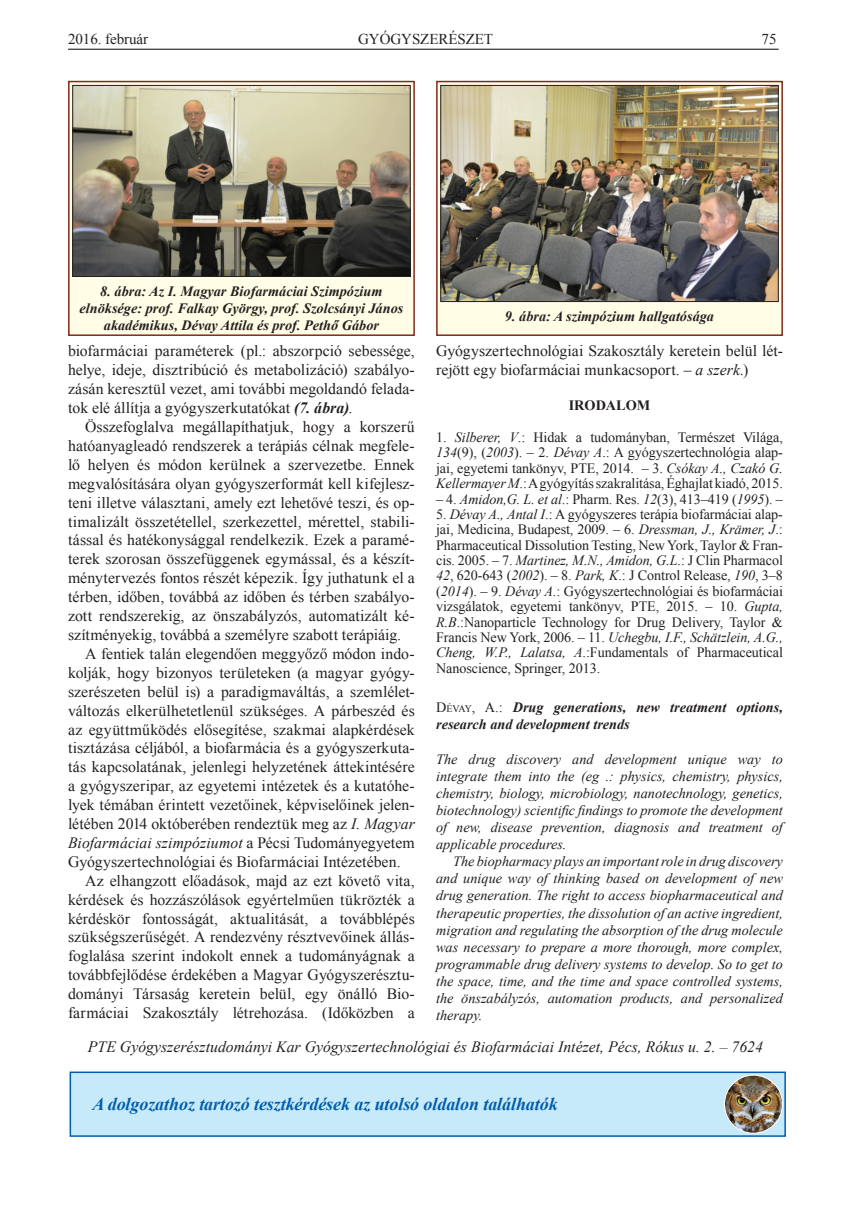
<style>
.page{position:relative;width:851px;height:1212px;background:#fff}
.page>*{position:absolute;margin:0;border:0;box-sizing:border-box;transform-origin:0 0}
.t1{font:italic 700 18px "Times New Roman";letter-spacing:-.005em;color:#015dab}
.kenyér{font:15.75px/18.9px "Times New Roman";color:#231f20;text-align:justify}
.cikk_vége{font:italic 15.75px "Times New Roman";color:#231f20}
.t2{font:15px "Times New Roman";letter-spacing:-.005em;color:#231f20}
.t3{font:14.25px/15.5px "Times New Roman";letter-spacing:-.005em;color:#231f20;text-align:justify}
.t4{font:italic 14.25px/17.1px "Times New Roman";color:#231f20;text-align:justify}
.képalá{font:italic 700 14.25px/17.1px "Times New Roman";color:#231f20}
.t5{font:700 14.25px "Times New Roman";color:#231f20}
.s1{font-weight:700;font-style:italic}
.s2{font-style:italic}
.s3{font-weight:400;font-style:normal}
.s4{font-weight:400;font-style:normal;font-size:10.05px}
</style>
<div class="page">
<hr style="left:68px;top:49px;width:710px;height:1px;background:#231f20">
<div style="left:69px;top:82px;width:345px;height:253px;background:#fffde5"></div>
<div style="left:68px;top:81px;width:347px;height:255px;border:2px solid #82291d"></div>
<div style="left:437px;top:82px;width:345px;height:253px;background:#fffde5"></div>
<div style="left:436px;top:81px;width:346px;height:255px;border:2px solid #82291d"></div>
<img style="left:74px;top:87px;width:334px;height:188px">
<div style="left:72px;top:85px;width:338px;height:192px;border:1px solid #231f20"></div>
<img style="left:442px;top:87px;width:334px;height:213px">
<div style="left:440px;top:85px;width:338px;height:217px;border:1px solid #231f20"></div>
<div style="left:70px;top:1072px;width:715px;height:64px;background:#c6eafa"></div>
<div style="left:70px;top:1071px;width:715px;height:66px;border:2px solid #015dab"></div>
<img style="left:724px;top:1075px;width:58px;height:58px;border-radius:29px">
<div style="left:724px;top:1075px;width:58px;height:58px;border:1px solid #fff;border-radius:50%"></div>
<p class="t2" style="left:68px;top:29px;width:81px">2016. február</p>
<p class="t2" style="left:358px;top:29px;width:136px">GYÓGYSZERÉSZET</p>
<p class="t2" style="left:761px;top:29px;width:16px">75</p>
<p class="képalá" style="left:79px;top:282px;width:325px;text-align:center">8. ábra: Az I. Magyar Biofarmáciai Szimpózium elnöksége: prof. Falkay György, prof. Szolcsányi János akadémikus, Dévay Attila és prof. Pethő Gábor</p>
<p class="képalá" style="left:505px;top:308px;width:210px">9. ábra: A szimpózium hallgatósága</p>
<p class="kenyér" style="left:68px;top:341px;width:348px">biofarmáciai paraméterek (pl.: abszorpció sebessége, helye, ideje, disztribúció és metabolizáció) szabályo&shy;zásán keresztül vezet, ami további megoldandó felada&shy;tok elé állítja a gyógyszerkutatókat <span class="s1">(7. ábra)</span>.</p>
<p class="kenyér" style="left:68px;top:417px;width:348px;text-indent:17px">Összefoglalva megállapíthatjuk, hogy a korszerű hatóanyagleadó rendszerek a terápiás célnak megfele&shy;lő helyen és módon kerülnek a szervezetbe. Ennek megvalósítására olyan gyógyszerformát kell kifejlesz&shy;teni illetve választani, amely ezt lehetővé teszi, és op&shy;timalizált összetétellel, szerkezettel, mérettel, stabili&shy;tással és hatékonysággal rendelkezik. Ezek a paramé&shy;terek szorosan összefüggenek egymással, és a készít&shy;ménytervezés fontos részét képezik. Így juthatunk el a térben, időben, továbbá az időben és térben szabályo&shy;zott rendszerekig, az önszabályzós, automatizált ké&shy;szítményekig, továbbá a személyre szabott terápiáig.</p>
<p class="kenyér" style="left:68px;top:644px;width:348px;text-indent:17px">A fentiek talán elegendően meggyőző módon indo&shy;kolják, hogy bizonyos területeken (a magyar gyógy&shy;szerészeten belül is) a paradigmaváltás, a szemlélet&shy;változás elkerülhetetlenül szükséges. A párbeszéd és az együttműködés elősegítése, szakmai alapkérdések tisztázása céljából, a biofarmácia és a gyógyszerkuta&shy;tás kapcsolatának, jelenlegi helyzetének áttekintésére a gyógyszeripar, az egyetemi intézetek és a kutatóhe&shy;lyek témában érintett vezetőinek, képviselőinek jelen&shy;létében 2014 októberében rendeztük meg az <span class="s2">I. Magyar Biofarmáciai szimpóziumot</span> a Pécsi Tudományegyetem Gyógyszertechnológiai és Biofarmáciai Intézetében.</p>
<p class="kenyér" style="left:68px;top:871px;width:348px;text-indent:17px">Az elhangzott előadások, majd az ezt követő vita, kérdések és hozzászólások egyértelműen tükrözték a kérdéskör fontosságát, aktualitását, a továbblépés szükségszerűségét. A rendezvény résztvevőinek állás&shy;foglalása szerint indokolt ennek a tudományágnak a továbbfejlődése érdekében a Magyar Gyógyszerésztu&shy;dományi Társaság keretein belül, egy önálló Bio&shy;farmáciai Szakosztály létrehozása. (Időközben a</p>
<p class="kenyér" style="left:436px;top:341px;width:348px">Gyógyszertechnológiai Szakosztály keretein belül lét&shy;rejött egy biofarmáciai munkacsoport. – <span class="s2">a szerk.</span>)</p>
<p class="t5" style="left:568px;top:395px;width:83px">IRODALOM</p>
<p class="t3" style="left:436px;top:429px;width:348px">1. <span class="s2">Silberer, V</span>.: Hidak a tudományban, Természet Világa, <span class="s2">134</span>(9), (<span class="s2">2003</span>). – 2. <span class="s2">Dévay A</span>.: A gyógyszertechnológia alap&shy;jai, egyetemi tankönyv, PTE, 2014. – 3. <span class="s2">Csókay A., Czakó G.<br>Kellermayer M</span>.: A gyógyítás szakralitása, Éghajlat kiadó, 2015.</p>
<p class="t3" style="left:436px;top:491px;width:348px">– 4. <span class="s2">Amidon,G. L. et al</span>.: Pharm. Res. <span class="s2">12</span>(3), 413–419 (<span class="s2">1995</span>). –</p>
<p class="t3" style="left:436px;top:506px;width:348px">5. <span class="s2">Dévay A., Antal I</span>.: A gyógyszeres terápia biofarmáciai alap&shy;jai, Medicina, Budapest, 2009. – 6. <span class="s2">Dressman, J., Krämer, J</span>.:<br>Pharmaceutical Dissolution Testing, New York, Taylor &amp; Fran&shy;cis. 2005. – 7. <span class="s2">Martinez, M.N., Amidon, G.L</span>.: J Clin Pharmacol <span class="s2">42</span>, 620-643 (<span class="s2">2002</span>). – 8. <span class="s2">Park, K</span>.: J Control Release, <span class="s2">190</span>, 3–8 (<span class="s2">2014</span>). – 9. <span class="s2">Dévay A</span>.: Gyógyszertechnológiai és biofarmáciai vizsgálatok, egyetemi tankönyv, PTE, 2015. – 10. <span class="s2">Gupta, R.B</span>.:Nanoparticle Technology for Drug Delivery, Taylor &amp; Francis New York, 2006. – 11. <span class="s2">Uchegbu, I.F., Schätzlein, A.G., Cheng, W.P., Lalatsa, A</span>.:Fundamentals of Pharmaceutical Nanoscience, Springer, 2013.</p>
<p class="képalá" style="left:436px;top:699px;width:348px"><span class="s3">D</span><span class="s4">évay</span><span class="s3">, A</span><span class="s3">.:</span> Drug generations, new treatment options, research and development trends</p>
<p class="t4" style="left:436px;top:750px;width:348px">The drug discovery and development unique way to integrate them into the (eg .: physics, chemistry, physics, chemistry, biology, microbiology, nanotechnology, genetics, biotechnology) scientific findings to promote the development of new, disease prevention, diagnosis and treatment of applicable procedures.</p>
<p class="t4" style="left:436px;top:852px;width:348px;text-indent:17px">The biopharmacy plays an important role in drug discovery and unique way of thinking based on development of new drug generation. The right to access biopharmaceutical and therapeutic properties, the dissolution of an active ingredient, migration and regulating the absorption of the drug molecule was necessary to prepare a more thorough, more complex, programmable drug delivery systems to develop. So to get to the space, time, and the time and space controlled systems, the önszabályzós, automation products, and personalized therapy.</p>
<p class="cikk_vége" style="left:88px;top:1036px;width:676px">PTE Gyógyszerésztudományi Kar Gyógyszertechnológiai és Biofarmáciai Intézet, Pécs, Rókus u. 2. – 7624</p>
<p class="t1" style="left:92px;top:1092px;width:466px">A dolgozathoz tartozó tesztkérdések az utolsó oldalon találhatók</p>
</div>
